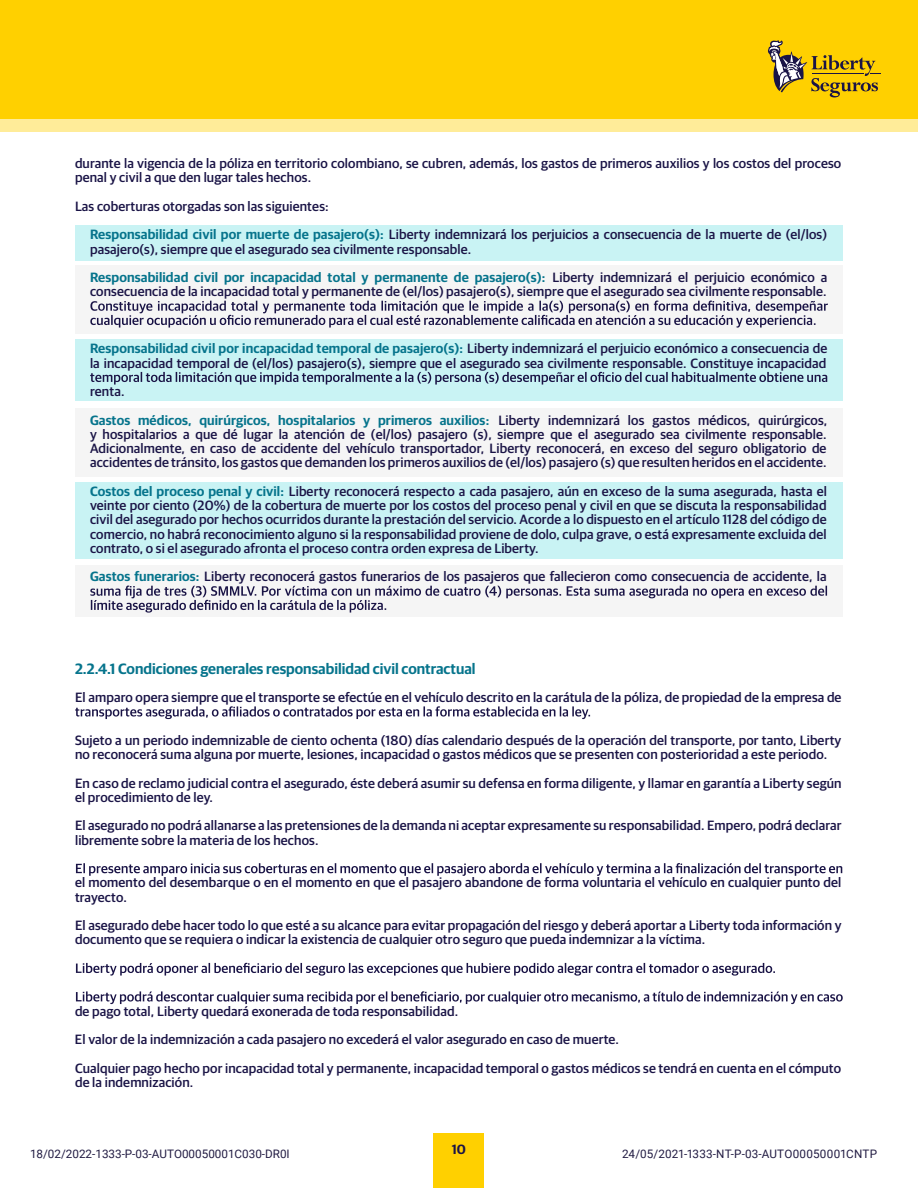
<style>
.page{position:relative;width:918px;height:1188px;background:#fff}
.page>*{position:absolute;margin:0;border:0;box-sizing:border-box;transform-origin:0 0}
.t1{font:600 15px "Guardian Sans";color:#06748c}
.t2{font:500 13.5px/14.2px "Guardian Sans";letter-spacing:.01em;color:#1a1446}
.t3{font:600 13.5px/28.5px "Guardian Sans";letter-spacing:.01em;color:#06748c}
.t4{font:600 13.5px "Guardian Sans";color:#1a1446}
.t5{font:11.7px "Roboto";color:#221c43}
.s1{font-weight:600;color:#06748c}
.s2{font-weight:500;color:#1a1446}
</style>
<div class="page">
<div style="left:0;top:0;width:918px;height:132px;background:#ffec99"></div>
<div style="left:434px;top:1134px;width:50px;height:54px;background:#ffd000"></div>
<div style="left:0;top:0;width:918px;height:119px;background:#ffd000"></div>
<svg style="left:768px;top:40px;width:113px;height:57px"></svg>
<div style="left:75px;top:339px;width:768px;height:62px;background:#c9f3f4"></div>
<div style="left:75px;top:225px;width:768px;height:36px;background:#c9f3f4"></div>
<div style="left:75px;top:265px;width:768px;height:69px;background:#f5f5f5"></div>
<div style="left:75px;top:482px;width:768px;height:77px;background:#c9f3f4"></div>
<div style="left:75px;top:408px;width:768px;height:69px;background:#f5f5f5"></div>
<div style="left:75px;top:565px;width:768px;height:52px;background:#f5f5f5"></div>
<svg style="left:90px;top:301px;width:738px;height:27px"></svg>
<svg style="left:90px;top:372px;width:737px;height:13px"></svg>
<svg style="left:90px;top:586px;width:737px;height:27px"></svg>
<svg style="left:75px;top:706px;width:515px;height:13px"></svg>
<svg style="left:76px;top:863px;width:766px;height:13px"></svg>
<svg style="left:76px;top:963px;width:699px;height:13px"></svg>
<svg style="left:76px;top:991px;width:767px;height:13px"></svg>
<p class="t2" style="left:75px;top:155px;width:768px">durante la vigencia de la póliza en territorio colombiano, se cubren, además, los gastos de primeros auxilios y los costos del proceso penal y civil a que den lugar tales hechos.</p>
<p class="t2" style="left:90px;top:191px;width:739px;line-height:28.5px;text-indent:-15px">Las coberturas otorgadas son las siguientes:<br><span class="s1">Responsabilidad civil por muerte de pasajero(s):</span> Liberty indemnizará los perjuicios a consecuencia de la muerte de (el/los)</p>
<p class="t2" style="left:90px;top:234px;width:739px;line-height:28.5px">pasajero(s), siempre que el asegurado sea civilmente responsable.<br><span class="s1">Responsabilidad civil por incapacidad total y permanente de pasajero(s):</span> Liberty indemnizará el perjuicio económico a</p>
<p class="t2" style="left:90px;top:284px;width:738px">consecuencia de la incapacidad total y permanente de (el/los) pasajero(s), siempre que el asegurado sea civilmente responsable.</p>
<p class="t2" style="left:90px;top:341px;width:739px"><span class="s1">Responsabilidad civil por incapacidad temporal de pasajero(s):</span> Liberty indemnizará el perjuicio económico a consecuencia de la incapacidad temporal de (el/los) pasajero(s), siempre que el asegurado sea civilmente responsable. Constituye incapacidad</p>
<p class="t3" style="left:90px;top:376px;width:739px"><span class="s2">renta.<br></span>Gastos médicos, quirúrgicos, hospitalarios y primeros auxilios: <span class="s2">Liberty indemnizará los gastos médicos, quirúrgicos,</span></p>
<p class="t2" style="left:90px;top:426px;width:738px;text-align:justify">y hospitalarios a que dé lugar la atención de (el/los) pasajero (s), siempre que el asegurado sea civilmente responsable.<br>Adicionalmente, en caso de accidente del vehículo transportador, Liberty reconocerá, en exceso del seguro obligatorio de accidentes de tránsito, los gastos que demanden los primeros auxilios de (el/los) pasajero (s) que resulten heridos en el accidente.</p>
<p class="t2" style="left:90px;top:483px;width:738px;text-align:justify"><span class="s1">Costos del proceso penal y civil:</span> Liberty reconocerá respecto a cada pasajero, aún en exceso de la suma asegurada, hasta el veinte por ciento (20%) de la cobertura de muerte por los costos del proceso penal y civil en que se discuta la responsabilidad civil del asegurado por hechos ocurridos durante la prestación del servicio. Acorde a lo dispuesto en el artículo 1128 del código de comercio, no habrá reconocimiento alguno si la responsabilidad proviene de dolo, culpa grave, o está expresamente excluida del contrato, o si el asegurado afronta el proceso contra orden expresa de Liberty.</p>
<p class="t2" style="left:90px;top:569px;width:738px"><span class="s1">Gastos funerarios:</span> Liberty reconocerá gastos funerarios de los pasajeros que fallecieron como consecuencia de accidente, la</p>
<p class="t1" style="left:75px;top:657px;width:402px">2.2.4.1 Condiciones generales responsabilidad civil contractual</p>
<p class="t2" style="left:75px;top:689px;width:768px">El amparo opera siempre que el transporte se efectúe en el vehículo descrito en la carátula de la póliza, de propiedad de la empresa de</p>
<p class="t2" style="left:75px;top:732px;width:768px">Sujeto a un periodo indemnizable de ciento ochenta (180) días calendario después de la operación del transporte, por tanto, Liberty no reconocerá suma alguna por muerte, lesiones, incapacidad o gastos médicos que se presenten con posterioridad a este periodo.</p>
<p class="t2" style="left:75px;top:775px;width:768px">En caso de reclamo judicial contra el asegurado, éste deberá asumir su defensa en forma diligente, y llamar en garantía a Liberty según el procedimiento de ley.</p>
<p class="t2" style="left:75px;top:818px;width:768px">El asegurado no podrá allanarse a las pretensiones de la demanda ni aceptar expresamente su responsabilidad. Empero, podrá declarar libremente sobre la materia de los hechos.</p>
<p class="t2" style="left:75px;top:875px;width:768px">el momento del desembarque o en el momento en que el pasajero abandone de forma voluntaria el vehículo en cualquier punto del trayecto.</p>
<p class="t2" style="left:75px;top:917px;width:768px">El asegurado debe hacer todo lo que esté a su alcance para evitar propagación del riesgo y deberá aportar a Liberty toda información y documento que se requiera o indicar la existencia de cualquier otro seguro que pueda indemnizar a la víctima.</p>
<p class="t2" style="left:75px;top:996px;width:768px;line-height:28.5px">de pago total, Liberty quedará exonerada de toda responsabilidad.<br>El valor de la indemnización a cada pasajero no excederá el valor asegurado en caso de muerte.<br>Cualquier pago hecho por incapacidad total y permanente, incapacidad temporal o gastos médicos se tendrá en cuenta en el cómputo</p>
<p class="t2" style="left:75px;top:1074px;width:120px">de la indemnización.</p>
<p class="t5" style="left:30px;top:1146px;width:261px">18/02/2022-1333-P-03-AUTO00050001C030-DR0I</p>
<p class="t4" style="left:452px;top:1139px;width:16px">10</p>
<p class="t5" style="left:622px;top:1146px;width:257px">24/05/2021-1333-NT-P-03-AUTO00050001CNTP</p>
</div>
